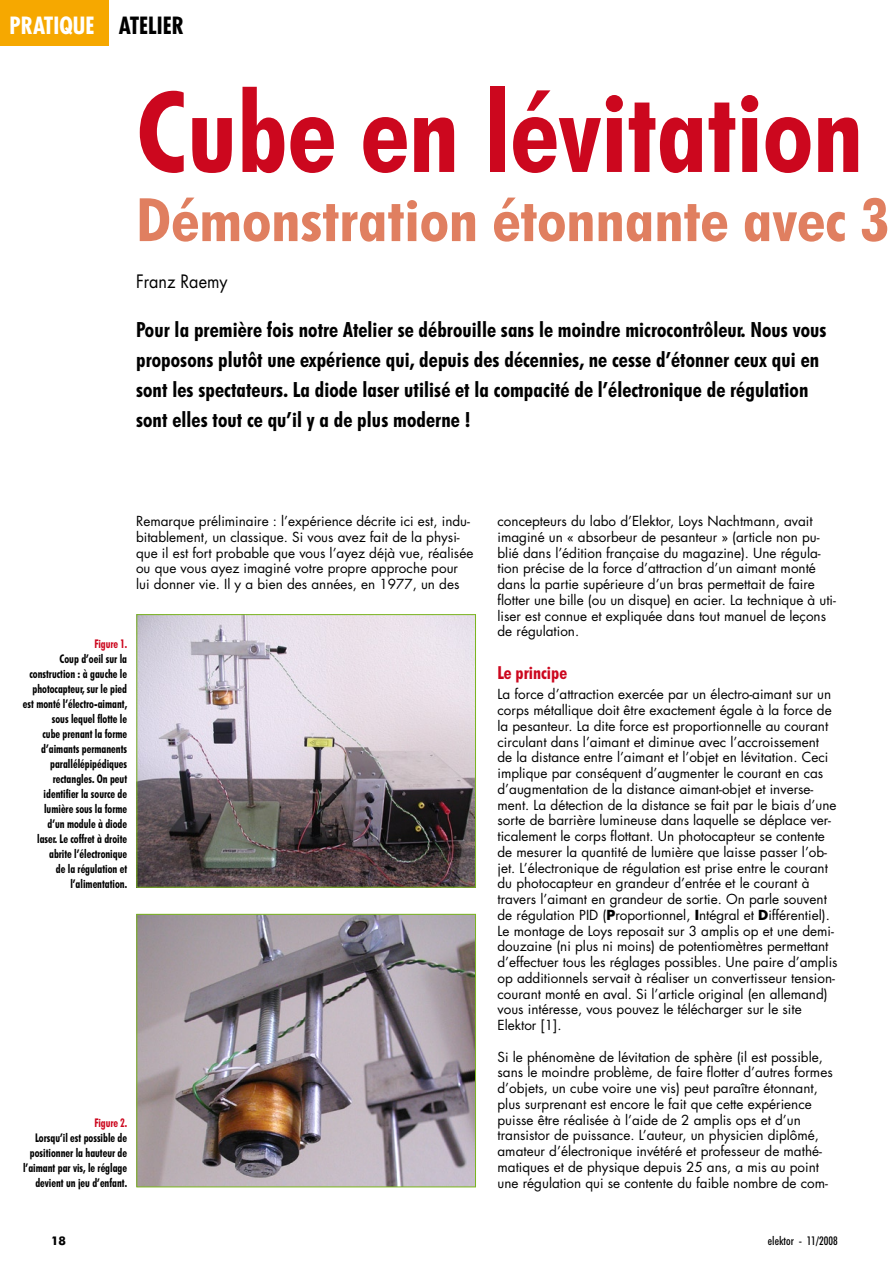
<style>
.page{position:relative;width:893px;height:1263px;background:#fff}
.page>*{position:absolute;margin:0;border:0;box-sizing:border-box;transform-origin:0 0}
.t1{font:700 condensed 112.5px "Futura BT";color:#cc071e}
.t2{font:700 condensed 60px "Futura BT";color:#e07f60;scale:1.09 1}
.t3{font:700 condensed 23.1px "Futura";color:#fff}
.t4{font:700 condensed 21px/30px "Futura BT";letter-spacing:.005em;color:#000}
.t5{font:700 condensed 18px "Futura BT";color:#cc071e}
.t6{font:18px "Futura";color:#000;scale:.9 1}
.t7{font:13.5px/15.8px "Futura";color:#000}
.t8{font:700 condensed 12px/15px "Futura BT";color:#000;text-align:right;scale:.9 1}
.t9{font:700 condensed 12px "Futura BT";letter-spacing:-.01em;color:#cc071e;scale:.9 1}
.t10{font:500 condensed 12px "Futura BT";color:#000}
.t11{font:700 12px "Futura BT";color:#000}
.s1{color:#000}
.s2{font-weight:700}
</style>
<div class="page">
<div style="left:0;top:0;width:109px;height:46px;background:#f6a800"></div>
<img style="left:138px;top:616px;width:336px;height:269px">
<div style="left:136px;top:614px;width:340px;height:273px;border:1px solid #7ab51d"></div>
<img style="left:138px;top:916px;width:336px;height:269px">
<div style="left:136px;top:914px;width:340px;height:273px;border:1px solid #7ab51d"></div>
<h3 class="t3" style="left:10px;top:11px;width:176px">PRATIQUE <span class="s1">ATELIER</span></h3>
<h1 class="t1" style="left:136px;top:64px;width:729px">Cube en lévitation</h1>
<h2 class="t2" style="left:136px;top:183px;width:692px">Démonstration étonnante avec 3</h2>
<h3 class="t6" style="left:136px;top:269px;width:103px">Franz Raemy</h3>
<p class="t4" style="left:136px;top:315px;width:692px">Pour la première fois notre Atelier se débrouille sans le moindre microcontrôleur. Nous vous proposons plutôt une expérience qui, depuis des décennies, ne cesse d’étonner ceux qui en sont les spectateurs. La diode laser utilisé et la compacité de l’électronique de régulation sont elles tout ce qu’il y a de plus moderne !</p>
<p class="t9" style="left:94px;top:637px;width:38px">Figure 1.</p>
<p class="t8" style="left:23px;top:651px;width:117px">Coup d’oeil sur la construction : à gauche le photocapteur, sur le pied est monté l’électro-aimant, sous lequel flotte le<br>cube prenant la forme d’aimants permanents parallélépipédiques rectangles. On peut identifier la source de lumière sous la forme<br>d’un module à diode<br>laser. Le coffret à droite abrite l’électronique<br>de la régulation et l’alimentation.</p>
<p class="t9" style="left:94px;top:1115px;width:38px">Figure 2.</p>
<p class="t8" style="left:23px;top:1130px;width:117px">Lorsqu’il est possible de positionner la hauteur de l’aimant par vis, le réglage devient un jeu d’enfant.</p>
<p class="t7" style="left:136px;top:513px;width:339px">Remarque préliminaire : l’expérience décrite ici est, indu&shy;bitablement, un classique. Si vous avez fait de la physi&shy;que il est fort probable que vous l’ayez déjà vue, réalisée ou que vous ayez imaginé votre propre approche pour lui donner vie. Il y a bien des années, en 1977, un des</p>
<p class="t7" style="left:497px;top:513px;width:340px">concepteurs du labo d’Elektor, Loys Nachtmann, avait imaginé un « absorbeur de pesanteur » (article non pu&shy;blié dans l’édition française du magazine). Une régula&shy;tion précise de la force d’attraction d’un aimant monté dans la partie supérieure d’un bras permettait de faire flotter une bille (ou un disque) en acier. La technique à uti&shy;liser est connue et expliquée dans tout manuel de leçons de régulation.</p>
<h3 class="t5" style="left:497px;top:661px;width:71px">Le principe</h3>
<p class="t7" style="left:497px;top:686px;width:342px">La force d’attraction exercée par un électro-aimant sur un corps métallique doit être exactement égale à la force de la pesanteur. La dite force est proportionnelle au courant circulant dans l’aimant et diminue avec l’accroissement<br>de la distance entre l’aimant et l’objet en lévitation. Ceci implique par conséquent d’augmenter le courant en cas d’augmentation de la distance aimant-objet et inverse&shy;ment. La détection de la distance se fait par le biais d’une sorte de barrière lumineuse dans laquelle se déplace ver&shy;ticalement le corps flottant. Un photocapteur se contente de mesurer la quantité de lumière que laisse passer l’ob&shy;jet. L’électronique de régulation est prise entre le courant du photocapteur en grandeur d’entrée et le courant à travers l’aimant en grandeur de sortie. On parle souvent de régulation PID (<span class="s2">P</span>roportionnel, <span class="s2">I</span>ntégral et <span class="s2">D</span>ifférentiel).<br>Le montage de Loys reposait sur 3 amplis op et une demi&shy;douzaine (ni plus ni moins) de potentiomètres permettant d’effectuer tous les réglages possibles. Une paire d’amplis op additionnels servait à réaliser un convertisseur tension&shy;courant monté en aval. Si l’article original (en allemand) vous intéresse, vous pouvez le télécharger sur le site Elektor [1].</p>
<p class="t7" style="left:497px;top:1049px;width:337px">Si le phénomène de lévitation de sphère (il est possible, sans le moindre problème, de faire flotter d’autres formes d’objets, un cube voire une vis) peut paraître étonnant, plus surprenant est encore le fait que cette expérience puisse être réalisée à l’aide de 2 amplis ops et d’un transistor de puissance. L’auteur, un physicien diplômé, amateur d’électronique invétéré et professeur de mathé&shy;matiques et de physique depuis 25 ans, a mis au point une régulation qui se contente du faible nombre de com-</p>
<p class="t11" style="left:51px;top:1233px;width:16px">18</p>
<p class="t10" style="left:768px;top:1233px;width:71px">elektor - 11/2008</p>
</div>
